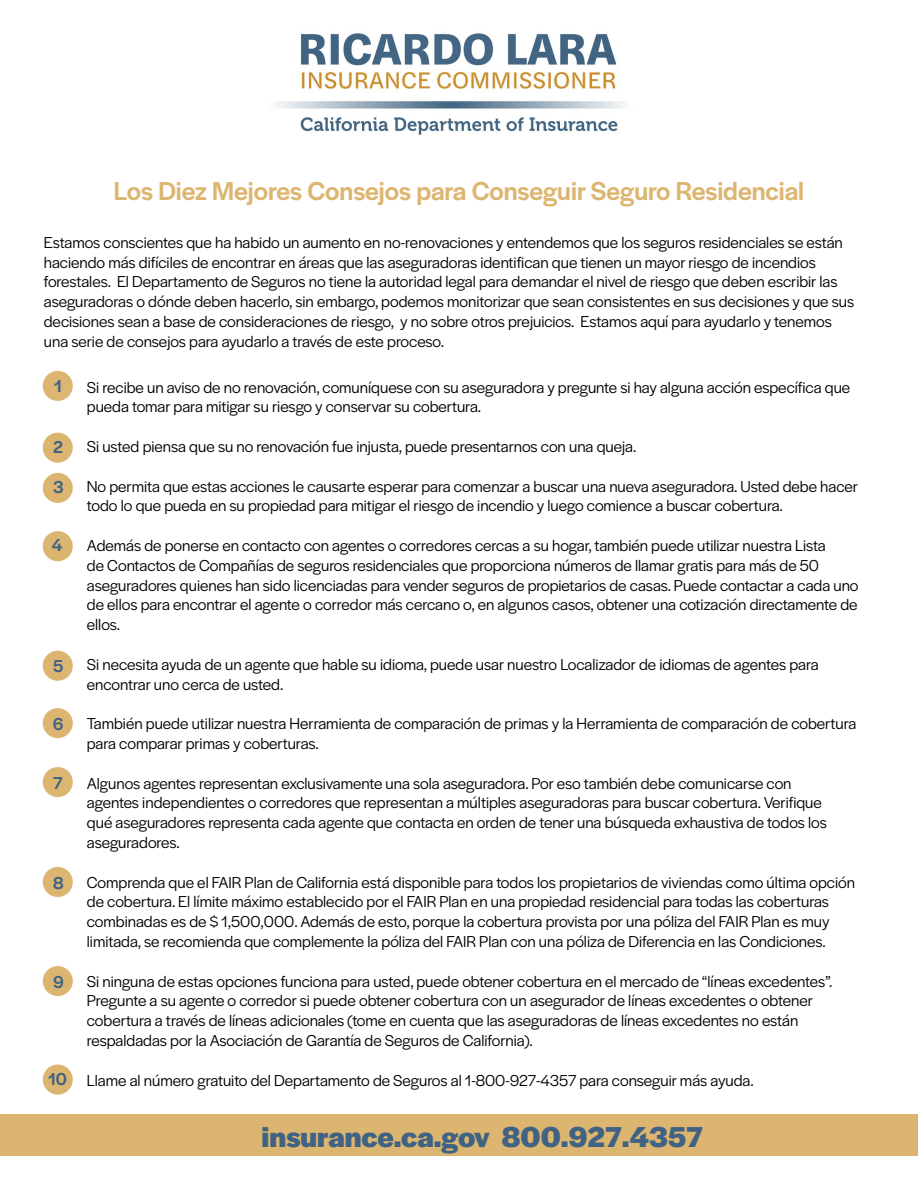
<style>
.page{position:relative;width:918px;height:1188px;background:#fff}
.page>*{position:absolute;margin:0;border:0;box-sizing:border-box;transform-origin:0 0}
.t1{font:700 30px "Halyard Display";color:#406383}
.t2{font:500 27px "Halyard Display";color:#dcb570}
.t3{font:500 18px "Halyard Display";color:#406383}
.t4{font:16.5px/19.8px "Halyard Display";color:#000}
</style>
<div class="page">
<div style="left:0;top:1114px;width:918px;height:42px;background:#dcb570"></div>
<img style="left:275px;top:33px;width:350px;height:102px">
<div style="left:43px;top:371px;width:30px;height:30px;background:#dcb570;border-radius:50%"></div>
<div style="left:43px;top:433px;width:30px;height:30px;background:#dcb570;border-radius:50%"></div>
<div style="left:43px;top:473px;width:30px;height:30px;background:#dcb570;border-radius:50%"></div>
<div style="left:43px;top:531px;width:30px;height:30px;background:#dcb570;border-radius:50%"></div>
<div style="left:43px;top:651px;width:30px;height:30px;background:#dcb570;border-radius:50%"></div>
<div style="left:43px;top:708px;width:30px;height:30px;background:#dcb570;border-radius:50%"></div>
<div style="left:43px;top:767px;width:30px;height:30px;background:#dcb570;border-radius:50%"></div>
<div style="left:43px;top:867px;width:30px;height:30px;background:#dcb570;border-radius:50%"></div>
<div style="left:43px;top:966px;width:30px;height:30px;background:#dcb570;border-radius:50%"></div>
<div style="left:43px;top:1065px;width:30px;height:30px;background:#dcb570;border-radius:50%"></div>
<h1 class="t2" style="left:114px;top:172px;width:692px">Los Diez Mejores Consejos para Conseguir Seguro Residencial</h1>
<p class="t4" style="left:44px;top:231px;width:812px">Estamos conscientes que ha habido un aumento en no-renovaciones y entendemos que los seguros residenciales se están haciendo más difíciles de encontrar en áreas que las aseguradoras identifican que tienen un mayor riesgo de incendios forestales. El Departamento de Seguros no tiene la autoridad legal para demandar el nivel de riesgo que deben escribir las aseguradoras o dónde deben hacerlo, sin embargo, podemos monitorizar que sean consistentes en sus decisiones y que sus decisiones sean a base de consideraciones de riesgo, y no sobre otros prejuicios. Estamos aquí para ayudarlo y tenemos una serie de consejos para ayudarlo a través de este proceso.</p>
<p class="t3" style="left:54px;top:373px;width:9px">1</p>
<p class="t4" style="left:87px;top:376px;width:765px">Si recibe un aviso de no renovación, comuníquese con su aseguradora y pregunte si hay alguna acción específica que pueda tomar para mitigar su riesgo y conservar su cobertura.</p>
<p class="t4" style="left:87px;top:436px;width:551px">Si usted piensa que su no renovación fue injusta, puede presentarnos con una queja.</p>
<p class="t4" style="left:87px;top:475px;width:773px">No permita que estas acciones le causarte esperar para comenzar a buscar una nueva aseguradora. Usted debe hacer todo lo que pueda en su propiedad para mitigar el riesgo de incendio y luego comience a buscar cobertura.</p>
<p class="t4" style="left:87px;top:535px;width:773px">Además de ponerse en contacto con agentes o corredores cercas a su hogar, también puede utilizar nuestra Lista<br>de Contactos de Compañías de seguros residenciales que proporciona números de llamar gratis para más de 50 aseguradores quienes han sido licenciadas para vender seguros de propietarios de casas. Puede contactar a cada uno de ellos para encontrar el agente o corredor más cercano o, en algunos casos, obtener una cotización directamente de ellos.</p>
<p class="t3" style="left:53px;top:434px;width:11px">2</p>
<p class="t3" style="left:53px;top:474px;width:12px">3</p>
<p class="t3" style="left:52px;top:533px;width:12px">4</p>
<p class="t3" style="left:53px;top:654px;width:12px">5</p>
<p class="t3" style="left:53px;top:711px;width:12px">6</p>
<p class="t3" style="left:53px;top:770px;width:11px">7</p>
<p class="t3" style="left:53px;top:870px;width:12px">8</p>
<p class="t3" style="left:53px;top:969px;width:12px">9</p>
<p class="t3" style="left:48px;top:1067px;width:21px">10</p>
<p class="t4" style="left:87px;top:653px;width:733px">Si necesita ayuda de un agente que hable su idioma, puede usar nuestro Localizador de idiomas de agentes para encontrar uno cerca de usted.</p>
<p class="t4" style="left:87px;top:713px;width:771px">También puede utilizar nuestra Herramienta de comparación de primas y la Herramienta de comparación de cobertura para comparar primas y coberturas.</p>
<p class="t4" style="left:87px;top:772px;width:742px">Algunos agentes representan exclusivamente una sola aseguradora. Por eso también debe comunicarse con agentes independientes o corredores que representan a múltiples aseguradoras para buscar cobertura. Verifique qué aseguradores representa cada agente que contacta en orden de tener una búsqueda exhaustiva de todos los aseguradores.</p>
<p class="t4" style="left:87px;top:871px;width:770px">Comprenda que el FAIR Plan de California está disponible para todos los propietarios de viviendas como última opción de cobertura. El límite máximo establecido por el FAIR Plan en una propiedad residencial para todas las coberturas combinadas es de $ 1,500,000. Además de esto, porque la cobertura provista por una póliza del FAIR Plan es muy limitada, se recomienda que complemente la póliza del FAIR Plan con una póliza de Diferencia en las Condiciones.</p>
<p class="t4" style="left:87px;top:970px;width:747px">Si ninguna de estas opciones funciona para usted, puede obtener cobertura en el mercado de “líneas excedentes”.<br>Pregunte a su agente o corredor si puede obtener cobertura con un asegurador de líneas excedentes o obtener cobertura a través de líneas adicionales (tome en cuenta que las aseguradoras de líneas excedentes no están respaldadas por la Asociación de Garantía de Seguros de California).</p>
<p class="t4" style="left:87px;top:1069px;width:668px">Llame al número gratuito del Departamento de Seguros al 1-800-927-4357 para conseguir más ayuda.</p>
<p class="t1" style="left:262px;top:1115px;width:443px">insurance.ca.gov 800.927.4357</p>
</div>
